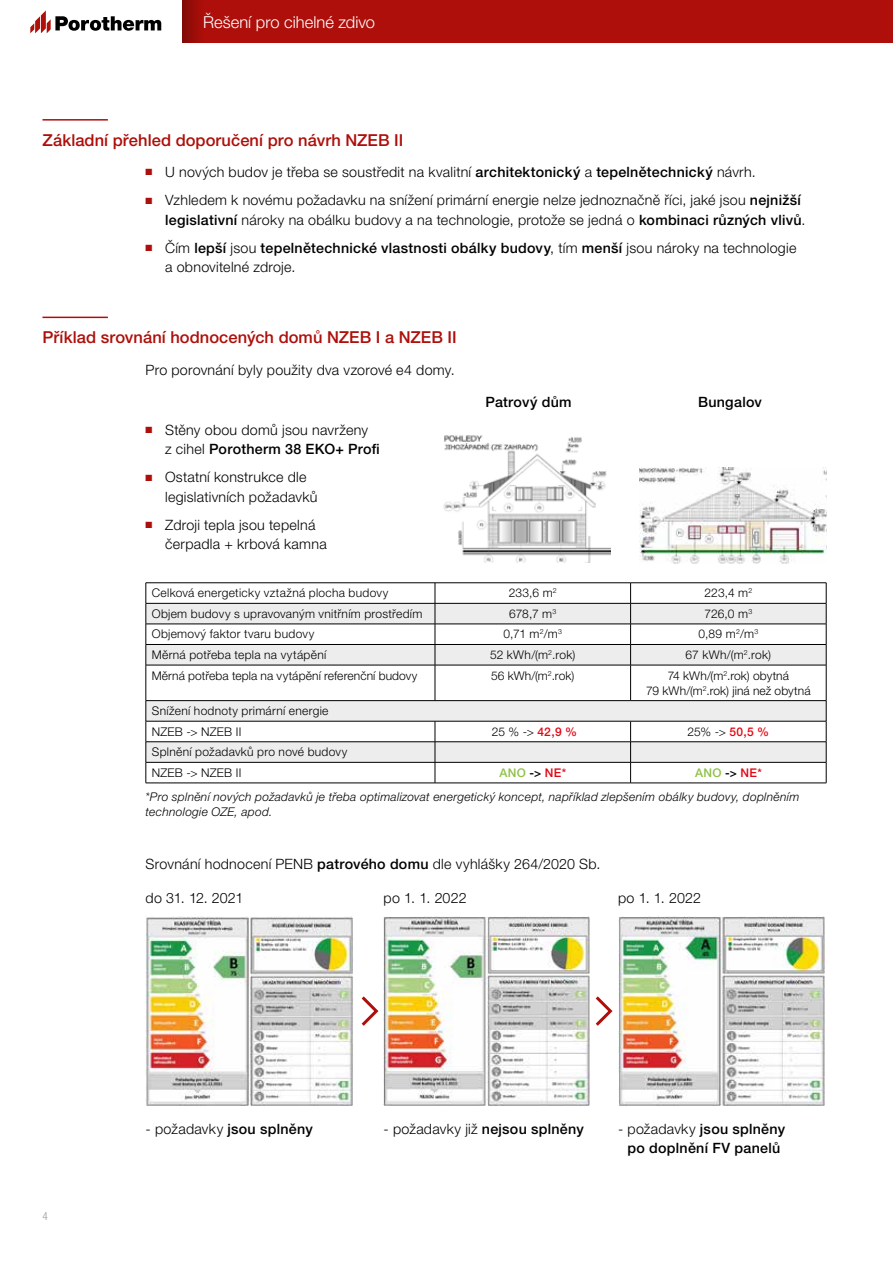
<style>
.page{position:relative;width:893px;height:1263px;background:#fff}
.page>*{position:absolute;margin:0;border:0;box-sizing:border-box;transform-origin:0 0}
.t1{font:500 16.5px "Helvetica Neue LT Pro";letter-spacing:.005em;color:#ae0f0a}
.t2{font:300 16.5px "Helvetica Neue LT Pro";color:#fff}
.t3{font:300 14.25px/19.5px "Helvetica Neue LT Pro";letter-spacing:.02em;color:#000}
.t4{font:500 14.25px/19.5px "Helvetica Neue LT Pro";letter-spacing:.02em;color:#000;text-align:center}
.t5{font:300 14.25px "Helvetica Neue LT Pro";letter-spacing:-.01em;color:#000}
.t6{font:300 12px/20.5px "Helvetica Neue LT Pro";letter-spacing:.02em;color:#000}
.t7{font:italic 300 12px/23.7px "Helvetica Neue LT Pro";letter-spacing:.025em;color:#000}
.t8{font:500 12px "Helvetica Neue LT Pro";color:#8fc046}
.t9{font:condensed 11.25px "Helvetica Neue LT Pro";color:#b3b2b2}
.s1{color:#ae0f0a}
.s2{font-weight:500}
.s3{font-weight:500;color:#e30613}
.s4{font-weight:500;font-style:normal;color:#8fc046}
.s5{font-weight:500;font-style:normal}
.s6{font-weight:500;font-style:normal;color:#e30613}
.s7{color:#000}
.s8{color:#e30613}
.s9{font-weight:300}
</style>
<div class="page">
<div style="left:182px;top:0;width:711px;height:43px;background:#ae0f0a"></div>
<svg style="left:182px;top:0;width:16px;height:43px"></svg>
<svg style="left:30px;top:10px;width:131px;height:23px"></svg>
<svg style="left:147px;top:583px;width:679px;height:200px"></svg>
<svg style="left:147px;top:604px;width:679px;height:158px;fill:#ededed"></svg>
<hr style="left:146px;top:582px;width:289px;height:1px;background:#000">
<hr style="left:435px;top:582px;width:196px;height:1px;background:#000">
<hr style="left:631px;top:582px;width:195px;height:1px;background:#000">
<hr style="left:146px;top:603px;width:289px;height:1px;background:#000">
<hr style="left:435px;top:603px;width:196px;height:1px;background:#000">
<hr style="left:631px;top:603px;width:195px;height:1px;background:#000">
<hr style="left:146px;top:624px;width:289px;height:1px;background:#000">
<hr style="left:435px;top:624px;width:196px;height:1px;background:#000">
<hr style="left:631px;top:624px;width:195px;height:1px;background:#000">
<hr style="left:146px;top:644px;width:289px;height:1px;background:#000">
<svg style="left:146px;top:583px;width:1px;height:82px"></svg>
<hr style="left:435px;top:644px;width:196px;height:1px;background:#000">
<svg style="left:435px;top:583px;width:1px;height:82px"></svg>
<hr style="left:631px;top:644px;width:195px;height:1px;background:#000">
<svg style="left:630px;top:583px;width:1px;height:82px"></svg>
<svg style="left:826px;top:583px;width:1px;height:82px"></svg>
<hr style="left:146px;top:665px;width:289px;height:1px;background:#000">
<hr style="left:146px;top:665px;width:1px;height:35px;background:#000">
<hr style="left:435px;top:665px;width:196px;height:1px;background:#000">
<hr style="left:435px;top:665px;width:1px;height:35px;background:#000">
<hr style="left:631px;top:665px;width:195px;height:1px;background:#000">
<hr style="left:630px;top:665px;width:1px;height:35px;background:#000">
<hr style="left:826px;top:665px;width:1px;height:35px;background:#000">
<hr style="left:146px;top:700px;width:289px;height:1px;background:#000">
<hr style="left:435px;top:700px;width:196px;height:1px;background:#000">
<hr style="left:631px;top:700px;width:195px;height:1px;background:#000">
<hr style="left:146px;top:721px;width:289px;height:1px;background:#000">
<hr style="left:435px;top:721px;width:196px;height:1px;background:#000">
<hr style="left:631px;top:721px;width:195px;height:1px;background:#000">
<hr style="left:146px;top:741px;width:289px;height:1px;background:#000">
<hr style="left:435px;top:741px;width:196px;height:1px;background:#000">
<hr style="left:631px;top:741px;width:195px;height:1px;background:#000">
<hr style="left:146px;top:762px;width:289px;height:1px;background:#000">
<svg style="left:146px;top:701px;width:1px;height:82px"></svg>
<hr style="left:435px;top:762px;width:196px;height:1px;background:#000">
<svg style="left:435px;top:721px;width:1px;height:62px"></svg>
<hr style="left:631px;top:762px;width:195px;height:1px;background:#000">
<svg style="left:630px;top:721px;width:1px;height:62px"></svg>
<svg style="left:826px;top:701px;width:1px;height:82px"></svg>
<hr style="left:146px;top:783px;width:289px;height:1px;background:#000">
<hr style="left:435px;top:783px;width:196px;height:1px;background:#000">
<hr style="left:631px;top:783px;width:195px;height:1px;background:#000">
<hr style="left:42px;top:119px;width:66px;height:2px;background:#ae0f0a">
<hr style="left:42px;top:317px;width:66px;height:1px;background:#ae0f0a">
<img style="left:443px;top:435px;width:168px;height:128px">
<img style="left:639px;top:467px;width:187px;height:97px">
<img style="left:146px;top:916px;width:207px;height:189px">
<img style="left:384px;top:916px;width:206px;height:189px">
<img style="left:618px;top:916px;width:207px;height:189px">
<svg style="left:361px;top:996px;width:18px;height:30px"></svg>
<svg style="left:595px;top:996px;width:18px;height:30px"></svg>
<p class="t2" style="left:203px;top:13px;width:174px">Řešení pro cihelné zdivo</p>
<p class="t1" style="left:42px;top:130px;width:362px">Základní přehled doporučení pro návrh NZEB II</p>
<p class="t3" style="left:146px;top:162px;width:612px"><span class="s1">■</span> U nových budov je třeba se soustředit na kvalitní <span class="s2">architektonický</span> a <span class="s2">tepelnětechnický</span> návrh.</p>
<p class="t3" style="left:165px;top:190px;width:642px;text-indent:-20px"><span class="s1">■</span> Vzhledem k novému požadavku na snížení primární energie nelze jednoznačně říci, jaké jsou <span class="s2">nejnižší legislativní</span> nároky na obálku budovy a na technologie, protože se jedná o <span class="s2">kombinaci různých vlivů</span>.</p>
<p class="t3" style="left:165px;top:237px;width:633px;text-indent:-20px"><span class="s1">■</span> Čím <span class="s2">lepší</span> jsou <span class="s2">tepelnětechnické vlastnosti obálky budovy</span>, tím <span class="s2">menší</span> jsou nároky na technologie a obnovitelné zdroje.</p>
<p class="t1" style="left:42px;top:328px;width:416px">Příklad srovnání hodnocených domů NZEB I a NZEB II</p>
<p class="t3" style="left:146px;top:359px;width:311px">Pro porovnání byly použity dva vzorové e4 domy.</p>
<p class="t3" style="left:165px;top:420px;width:216px;text-indent:-20px"><span class="s1">■</span> Stěny obou domů jsou navrženy<br>z cihel <span class="s2">Porotherm 38 EKO+ Profi</span></p>
<p class="t3" style="left:165px;top:467px;width:154px;text-indent:-20px"><span class="s1">■</span> Ostatní konstrukce dle legislativních požadavků</p>
<p class="t3" style="left:165px;top:515px;width:163px;text-indent:-20px"><span class="s1">■</span> Zdroji tepla jsou tepelná čerpadla + krbová kamna</p>
<p class="t4" style="left:485px;top:392px;width:88px">Patrový dům</p>
<p class="t4" style="left:698px;top:392px;width:65px">Bungalov</p>
<p class="t6" style="left:152px;top:582px;width:238px">Celková energeticky vztažná plocha budovy</p>
<p class="t6" style="left:509px;top:582px;width:50px">233,6 m<sup>2</sup></p>
<p class="t6" style="left:704px;top:582px;width:49px">223,4 m<sup>2</sup></p>
<p class="t6" style="left:152px;top:603px;width:272px">Objem budovy s upravovaným vnitřním prostředím</p>
<p class="t6" style="left:509px;top:603px;width:49px">678,7 m<sup>3</sup></p>
<p class="t6" style="left:704px;top:603px;width:49px">726,0 m<sup>3</sup></p>
<p class="t6" style="left:152px;top:624px;width:164px">Objemový faktor tvaru budovy</p>
<p class="t6" style="left:503px;top:624px;width:60px">0,71 m<sup>2</sup>/m<sup>3</sup></p>
<p class="t6" style="left:698px;top:624px;width:61px">0,89 m<sup>2</sup>/m<sup>3</sup></p>
<p class="t6" style="left:152px;top:644px;width:176px">Měrná potřeba tepla na vytápění</p>
<p class="t6" style="left:490px;top:644px;width:87px">52 kWh/(m<sup>2</sup>.rok)</p>
<p class="t6" style="left:686px;top:644px;width:87px">67 kWh/(m<sup>2</sup>.rok)</p>
<p class="t6" style="left:152px;top:665px;width:267px">Měrná potřeba tepla na vytápění referenční budovy</p>
<p class="t6" style="left:491px;top:665px;width:85px">56 kWh/(m<sup>2</sup>.rok)</p>
<p class="t6" style="left:646px;top:668px;width:166px;line-height:15px;text-align:center">74 kWh/(m<sup>2</sup>.rok) obytná<br>79 kWh/(m<sup>2</sup>.rok) jiná než obytná</p>
<p class="t6" style="left:152px;top:700px;width:178px">Snížení hodnoty primární energie<br>NZEB -&gt; NZEB II</p>
<p class="t6" style="left:492px;top:721px;width:87px">25 % -&gt; <span class="s3">42,9 %</span></p>
<p class="t6" style="left:687px;top:721px;width:83px">25% -&gt; <span class="s3">50,5 %</span></p>
<p class="t6" style="left:152px;top:741px;width:197px">Splnění požadavků pro nové budovy<br>NZEB -&gt; NZEB II</p>
<p class="t7" style="left:146px;top:761px;width:655px;text-indent:549px"><span class="s4">ANO</span> <span class="s5">-&gt;</span> <span class="s6">NE*<br></span>*Pro splnění nových požadavků je třeba optimalizovat energetický koncept, například zlepšením obálky budovy, doplněním</p>
<p class="t7" style="left:146px;top:799px;width:128px">technologie OZE, apod.</p>
<p class="t8" style="left:499px;top:765px;width:68px">ANO <span class="s7">-&gt;</span> <span class="s8">NE*</span></p>
<p class="t3" style="left:146px;top:854px;width:456px">Srovnání hodnocení PENB <span class="s2">patrového domu</span> dle vyhlášky 264/2020 Sb.</p>
<p class="t5" style="left:146px;top:889px;width:99px">do 31. 12. 2021</p>
<p class="t3" style="left:384px;top:888px;width:85px">po 1. 1. 2022</p>
<p class="t3" style="left:618px;top:888px;width:85px">po 1. 1. 2022</p>
<p class="t9" style="left:43px;top:1210px;width:7px">4</p>
<p class="t4" style="left:146px;top:1119px;width:169px"><span class="s9">- požadavky</span> jsou splněny</p>
<p class="t3" style="left:384px;top:1119px;width:202px">- požadavky již <span class="s2">nejsou splněny</span></p>
<p class="t4" style="left:618px;top:1119px;width:169px"><span class="s9">- požadavky</span> jsou splněny po doplnění FV panelů</p>
</div>
